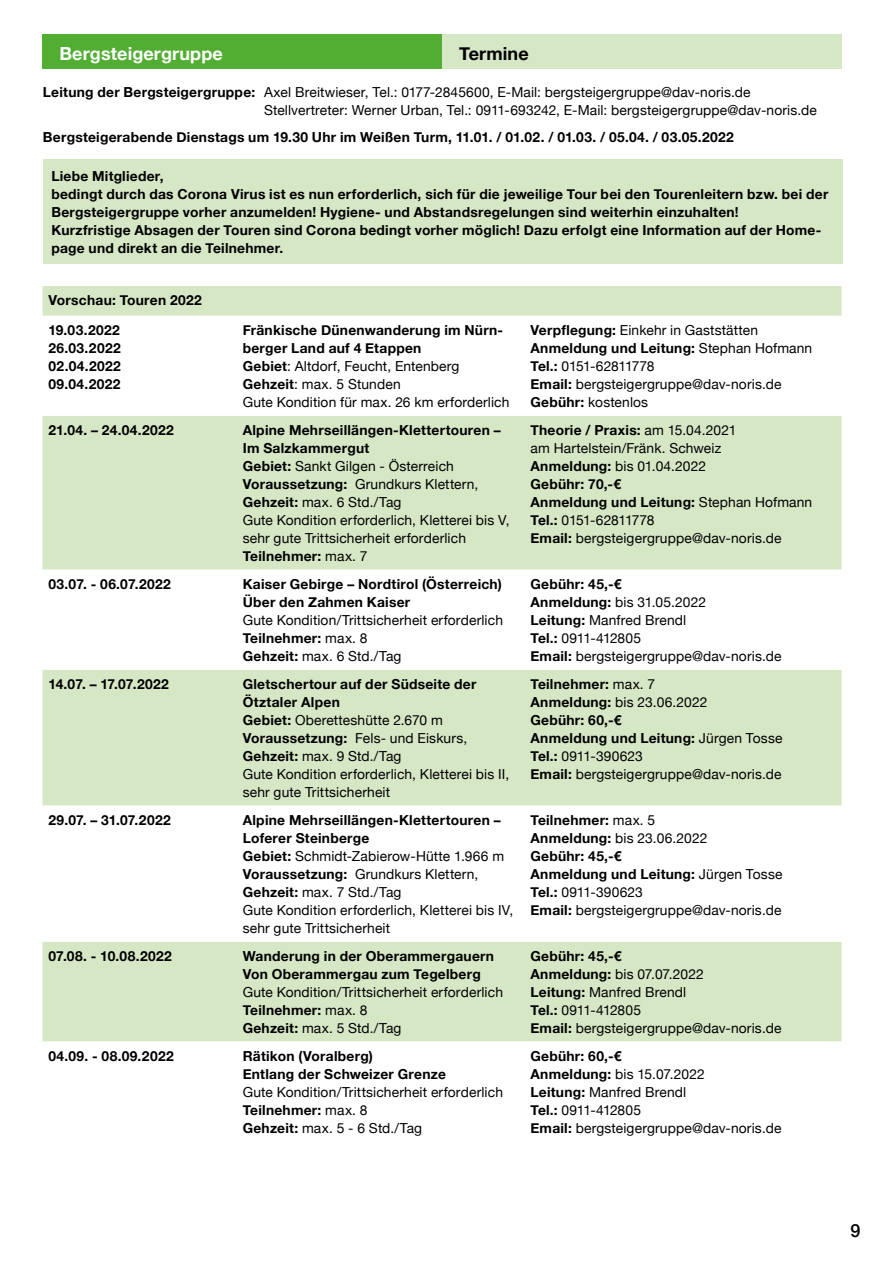
<style>
.page{position:relative;width:893px;height:1263px;background:#fff}
.page>*{position:absolute;margin:0;border:0;box-sizing:border-box;transform-origin:0 0}
.t1{font:700 18px "Helvetica Neue";letter-spacing:.005em;color:#fff}
.t2{font:700 18px "Helvetica Neue";letter-spacing:.005em;color:#000}
.t3{font:500 18px "Helvetica Neue";color:#000}
.t4{font:13.8px/18px "Helvetica Neue";letter-spacing:.01em;color:#000}
.t5{font:700 13.8px/18px "Helvetica Neue";letter-spacing:.02em;color:#000}
.s1{font-weight:700}
</style>
<div class="page">
<div style="left:442px;top:34px;width:400px;height:34px;background:#d6e7c5"></div>
<div style="left:43px;top:34px;width:399px;height:34px;background:#52ae32"></div>
<div style="left:43px;top:159px;width:799px;height:105px;background:#d6e7c5"></div>
<div style="left:43px;top:286px;width:799px;height:755px;background:#d6e7c5"></div>
<svg style="left:43px;top:316px;width:799px;height:354px"></svg>
<svg style="left:43px;top:806px;width:799px;height:136px"></svg>
<svg style="left:43px;top:1041px;width:799px;height:1px"></svg>
<h1 class="t1" style="left:60px;top:39px;width:165px">Bergsteigergruppe</h1>
<h1 class="t2" style="left:459px;top:39px;width:71px">Termine</h1>
<p class="t4" style="left:264px;top:84px;width:554px;text-indent:-221px"><span class="s1">Leitung der Bergsteigergruppe:</span> Axel Breitwieser, Tel.: 0177-2845600, E-Mail: bergsteigergruppe@dav-noris.de<br>Stellvertreter: Werner Urban, Tel.: 0911-693242, E-Mail: bergsteigergruppe@dav-noris.de</p>
<p class="t5" style="left:43px;top:129px;width:692px">Bergsteigerabende Dienstags um 19.30 Uhr im Weißen Turm, 11.01. / 01.02. / 01.03. / 05.04. / 03.05.2022</p>
<p class="t5" style="left:51px;top:168px;width:778px">Liebe Mitglieder,<br>bedingt durch das Corona Virus ist es nun erforderlich, sich für die jeweilige Tour bei den Tourenleitern bzw. bei der Bergsteigergruppe vorher anzumelden! Hygiene- und Abstandsregelungen sind weiterhin einzuhalten!<br>Kurzfristige Absagen der Touren sind Corona bedingt vorher möglich! Dazu erfolgt eine Information auf der Home&shy;page und direkt an die Teilnehmer.</p>
<p class="t5" style="left:49px;top:286px;width:155px;line-height:29.7px">Vorschau: Touren 2022<br>19.03.2022</p>
<p class="t5" style="left:49px;top:340px;width:74px;text-align:justify">26.03.2022<br>02.04.2022<br>09.04.2022</p>
<p class="t4" style="left:243px;top:322px;width:268px"><span class="s1">Fränkische Dünenwanderung im Nürn&shy;berger Land auf 4 Etappen<br>Gebiet</span>: Altdorf, Feucht, Entenberg<br><span class="s1">Gehzeit</span>: max. 5 Stunden<br>Gute Kondition für max. 26 km erforderlich</p>
<p class="t4" style="left:530px;top:322px;width:283px"><span class="s1">Verpflegung:</span> Einkehr in Gaststätten<br><span class="s1">Anmeldung und Leitung:</span> Stephan Hofmann<br><span class="s1">Tel.:</span> 0151-62811778<br><span class="s1">Email:</span> bergsteigergruppe@dav-noris.de<br><span class="s1">Gebühr:</span> kostenlos</p>
<p class="t5" style="left:49px;top:422px;width:127px">21.04. – 24.04.2022</p>
<p class="t4" style="left:243px;top:422px;width:268px"><span class="s1">Alpine Mehrseillängen-Klettertouren –<br>Im Salzkammergut<br>Gebiet:</span> Sankt Gilgen - Österreich<br><span class="s1">Voraussetzung:</span> Grundkurs Klettern,<br><span class="s1">Gehzeit:</span> max. 6 Std./Tag<br>Gute Kondition erforderlich, Kletterei bis V, sehr gute Trittsicherheit erforderlich<br><span class="s1">Teilnehmer:</span> max. 7</p>
<p class="t4" style="left:530px;top:422px;width:283px"><span class="s1">Theorie / Praxis:</span> am 15.04.2021<br>am Hartelstein/Fränk. Schweiz<br><span class="s1">Anmeldung:</span> bis 01.04.2022<br><span class="s1">Gebühr: 70,-€<br>Anmeldung und Leitung:</span> Stephan Hofmann<br><span class="s1">Tel.:</span> 0151-62811778<br><span class="s1">Email:</span> bergsteigergruppe@dav-noris.de</p>
<p class="t5" style="left:49px;top:575px;width:124px">03.07. - 06.07.2022</p>
<p class="t5" style="left:243px;top:575px;width:261px">Kaiser Gebirge – Nordtirol (Österreich)<br>Über den Zahmen Kaiser</p>
<p class="t4" style="left:243px;top:612px;width:262px">Gute Kondition/Trittsicherheit erforderlich<br><span class="s1">Teilnehmer:</span> max. 8<br><span class="s1">Gehzeit:</span> max. 6 Std./Tag</p>
<p class="t4" style="left:530px;top:576px;width:252px"><span class="s1">Gebühr: 45,-€<br>Anmeldung:</span> bis 31.05.2022<br><span class="s1">Leitung:</span> Manfred Brendl<br><span class="s1">Tel.:</span> 0911-412805<br><span class="s1">Email:</span> bergsteigergruppe@dav-noris.de</p>
<p class="t5" style="left:49px;top:675px;width:122px">14.07. – 17.07.2022</p>
<p class="t4" style="left:243px;top:676px;width:268px"><span class="s1">Gletschertour auf der Südseite der<br>Ötztaler Alpen<br>Gebiet:</span> Oberetteshütte 2.670 m<br><span class="s1">Voraussetzung:</span> Fels- und Eiskurs,<br><span class="s1">Gehzeit:</span> max. 9 Std./Tag<br>Gute Kondition erforderlich, Kletterei bis II, sehr gute Trittsicherheit</p>
<p class="t4" style="left:530px;top:676px;width:254px"><span class="s1">Teilnehmer:</span> max. 7<br><span class="s1">Anmeldung:</span> bis 23.06.2022<br><span class="s1">Gebühr: 60,-€<br>Anmeldung und Leitung:</span> Jürgen Tosse<br><span class="s1">Tel.:</span> 0911-390623<br><span class="s1">Email:</span> bergsteigergruppe@dav-noris.de</p>
<p class="t5" style="left:49px;top:811px;width:124px">29.07. – 31.07.2022</p>
<p class="t4" style="left:243px;top:812px;width:272px"><span class="s1">Alpine Mehrseillängen-Klettertouren – Loferer Steinberge<br>Gebiet:</span> Schmidt-Zabierow-Hütte 1.966 m <span class="s1">Voraussetzung:</span> Grundkurs Klettern, <span class="s1">Gehzeit:</span> max. 7 Std./Tag<br>Gute Kondition erforderlich, Kletterei bis IV, sehr gute Trittsicherheit</p>
<p class="t4" style="left:530px;top:812px;width:254px"><span class="s1">Teilnehmer:</span> max. 5<br><span class="s1">Anmeldung:</span> bis 23.06.2022<br><span class="s1">Gebühr: 45,-€<br>Anmeldung und Leitung:</span> Jürgen Tosse<br><span class="s1">Tel.:</span> 0911-390623<br><span class="s1">Email:</span> bergsteigergruppe@dav-noris.de</p>
<p class="t5" style="left:49px;top:947px;width:125px">07.08. - 10.08.2022</p>
<p class="t5" style="left:243px;top:947px;width:253px">Wanderung in der Oberammergauern<br>Von Oberammergau zum Tegelberg</p>
<p class="t4" style="left:243px;top:984px;width:262px">Gute Kondition/Trittsicherheit erforderlich<br><span class="s1">Teilnehmer:</span> max. 8<br><span class="s1">Gehzeit:</span> max. 5 Std./Tag</p>
<p class="t4" style="left:530px;top:948px;width:252px"><span class="s1">Gebühr: 45,-€<br>Anmeldung:</span> bis 07.07.2022<br><span class="s1">Leitung:</span> Manfred Brendl<br><span class="s1">Tel.:</span> 0911-412805<br><span class="s1">Email:</span> bergsteigergruppe@dav-noris.de</p>
<p class="t5" style="left:49px;top:1047px;width:127px">04.09. - 08.09.2022</p>
<p class="t5" style="left:243px;top:1047px;width:205px">Rätikon (Voralberg)<br>Entlang der Schweizer Grenze</p>
<p class="t4" style="left:243px;top:1084px;width:262px">Gute Kondition/Trittsicherheit erforderlich<br><span class="s1">Teilnehmer:</span> max. 8<br><span class="s1">Gehzeit:</span> max. 5 - 6 Std./Tag</p>
<p class="t4" style="left:530px;top:1048px;width:252px"><span class="s1">Gebühr: 60,-€<br>Anmeldung:</span> bis 15.07.2022<br><span class="s1">Leitung:</span> Manfred Brendl<br><span class="s1">Tel.:</span> 0911-412805<br><span class="s1">Email:</span> bergsteigergruppe@dav-noris.de</p>
<h1 class="t3" style="left:850px;top:1216px;width:12px">9</h1>
</div>
